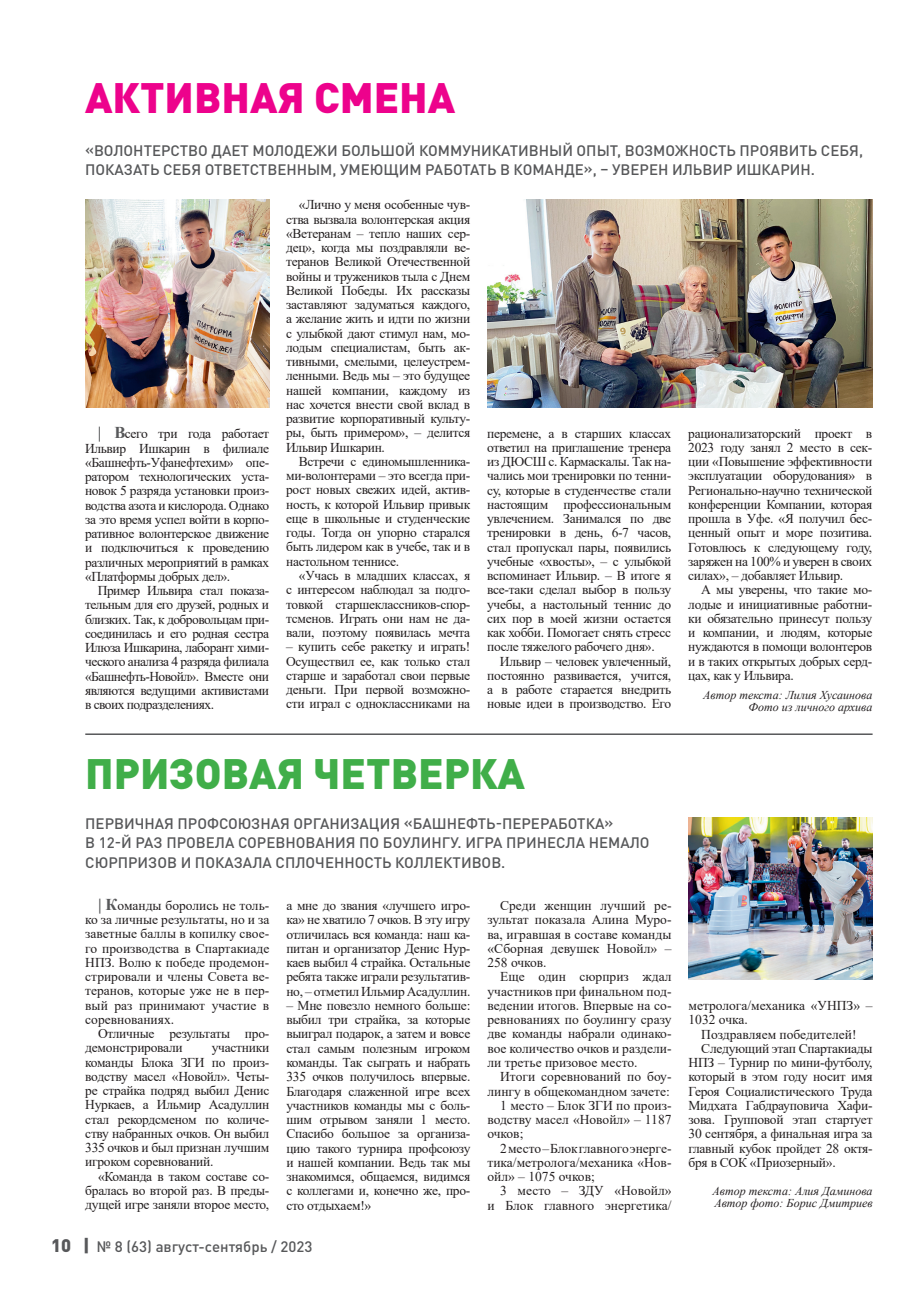
<style>
.page{position:relative;width:915px;height:1306px;background:#fff}
.page>*{position:absolute;margin:0;border:0;box-sizing:border-box;transform-origin:0 0}
.ЗАГОЛОВОК{font:900 42px "DIN Pro";color:#40ae49}
.ЗАГОЛОВОК-2{font:900 42px "DIN Pro";color:#ed028c}
._1_абзац{font:500 15px/19.5px "DIN Pro";color:#57585a}
.текст{font:13.5px/14.2px "Times New Roman";letter-spacing:-.02em;color:#231f20;text-align:justify}
.текст-2{font:13.5px/14.2px "Times New Roman";color:#231f20;text-align:right}
.Авторы{font:italic 12px/12px "Times New Roman";color:#231f20;text-align:right}
.s1{font-weight:700;font-size:16.5px;color:#57585a}
.s2{font-weight:900;font-size:18px}
</style>
<div class="page">
<hr style="left:85px;top:733px;width:787px;height:2px;background:#57585a">
<img style="left:85px;top:200px;width:184px;height:207px">
<img style="left:487px;top:200px;width:385px;height:207px">
<img style="left:688px;top:817px;width:184px;height:162px">
<p class="ЗАГОЛОВОК-2" style="left:85px;top:69px;width:371px">АКТИВНАЯ СМЕНА</p>
<p class="_1_абзац" style="left:85px;top:140px;width:779px">«ВОЛОНТЕРСТВО ДАЕТ МОЛОДЕЖИ БОЛЬШОЙ КОММУНИКАТИВНЫЙ ОПЫТ, ВОЗМОЖНОСТЬ ПРОЯВИТЬ СЕБЯ,<br>ПОКАЗАТЬ СЕБЯ ОТВЕТСТВЕННЫМ, УМЕЮЩИМ РАБОТАТЬ В КОМАНДЕ», – УВЕРЕН ИЛЬВИР ИШКАРИН.</p>
<p class="текст" style="left:85px;top:426px;width:185px;text-indent:13px"><span class="s1">| В</span>сего три года работает Ильвир Ишкарин в филиале «Башнефть-Уфанефтехим» опе&shy;ратором технологических уста&shy;новок 5 разряда установки произ&shy;водства азота и кислорода. Однако за это время успел войти в корпо&shy;ративное волонтерское движение и подключиться к проведению различных мероприятий в рамках «Платформы добрых дел».</p>
<p class="текст" style="left:85px;top:583px;width:185px;text-indent:13px">Пример Ильвира стал показа&shy;тельным для его друзей, родных и близких. Так, к добровольцам при&shy;соединилась и его родная сестра Илюза Ишкарина, лаборант хими&shy;ческого анализа 4 разряда филиала «Башнефть-Новойл». Вместе они являются ведущими активистами в своих подразделениях.</p>
<p class="текст" style="left:286px;top:197px;width:185px;text-indent:13px">«Лично у меня особенные чув&shy;ства вызвала волонтерская акция «Ветеранам – тепло наших сер&shy;дец», когда мы поздравляли ве&shy;теранов Великой Отечественной войны и тружеников тыла с Днем Великой Победы. Их рассказы заставляют задуматься каждого, а желание жить и идти по жизни с улыбкой дают стимул нам, мо&shy;лодым специалистам, быть ак&shy;тивными, смелыми, целеустрем&shy;ленными. Ведь мы – это будущее нашей компании, каждому из нас хочется внести свой вклад в развитие корпоративный культу&shy;ры, быть примером», – делится Ильвир Ишкарин.</p>
<p class="текст" style="left:286px;top:454px;width:185px;text-indent:13px">Встречи с единомышленника&shy;ми-волонтерами – это всегда при&shy;рост новых свежих идей, актив&shy;ность, к которой Ильвир привык еще в школьные и студенческие годы. Тогда он упорно старался быть лидером как в учебе, так и в настольном теннисе.</p>
<p class="текст" style="left:286px;top:568px;width:185px;text-indent:13px">«Учась в младших классах, я с интересом наблюдал за подго&shy;товкой старшеклассников-спор&shy;тсменов. Играть они нам не да&shy;вали, поэтому появилась мечта</p>
<p class="текст" style="left:286px;top:639px;width:185px">– купить себе ракетку и играть!<br>Осуществил ее, как только стал старше и заработал свои первые деньги. При первой возможно&shy;сти играл с одноклассниками на</p>
<p class="текст" style="left:487px;top:425px;width:185px">перемене, а в старших классах ответил на приглашение тренера из ДЮСШ с. Кармаскалы. Так на&shy;чались мои тренировки по тенни&shy;су, которые в студенчестве стали настоящим профессиональным увлечением. Занимался по две тренировки в день, 6-7 часов, стал пропускал пары, появились учебные «хвосты», – с улыбкой вспоминает Ильвир. – В итоге я все-таки сделал выбор в пользу учебы, а настольный теннис до сих пор в моей жизни остается как хобби. Помогает снять стресс после тяжелого рабочего дня».</p>
<p class="текст" style="left:487px;top:653px;width:185px;text-indent:13px">Ильвир – человек увлеченный, постоянно развивается, учится, а в работе старается внедрить новые идеи в производство. Его</p>
<p class="текст" style="left:688px;top:425px;width:185px">рационализаторский проект в 2023 году занял 2 место в сек&shy;ции «Повышение эффективности эксплуатации оборудования» в Регионально-научно технической конференции Компании, которая прошла в Уфе. «Я получил бес&shy;ценный опыт и море позитива.<br>Готовлюсь к следующему году, заряжен на 100% и уверен в своих силах», – добавляет Ильвир.</p>
<p class="текст" style="left:688px;top:582px;width:185px;text-indent:13px">А мы уверены, что такие мо&shy;лодые и инициативные работни&shy;ки обязательно принесут пользу и компании, и людям, которые нуждаются в помощи волонтеров и в таких открытых добрых серд&shy;цах, как у Ильвира.</p>
<p class="Авторы" style="left:703px;top:689px;width:170px">Автор текста: Лилия Хусаинова<br>Фото из личного архива</p>
<p class="ЗАГОЛОВОК" style="left:85px;top:745px;width:441px">ПРИЗОВАЯ ЧЕТВЕРКА</p>
<p class="_1_абзац" style="left:85px;top:813px;width:565px">ПЕРВИЧНАЯ ПРОФСОЮЗНАЯ ОРГАНИЗАЦИЯ «БАШНЕФТЬ-ПЕРЕРАБОТКА»<br>В 12-Й РАЗ ПРОВЕЛА СОРЕВНОВАНИЯ ПО БОУЛИНГУ. ИГРА ПРИНЕСЛА НЕМАЛО<br>СЮРПРИЗОВ И ПОКАЗАЛА СПЛОЧЕННОСТЬ КОЛЛЕКТИВОВ.</p>
<p class="текст" style="left:85px;top:897px;width:185px;text-indent:13px"><span class="s1">| К</span>оманды боролись не толь&shy;ко за личные результаты, но и за заветные баллы в копилку свое&shy;го производства в Спартакиаде НПЗ. Волю к победе продемон&shy;стрировали и члены Совета ве&shy;теранов, которые уже не в пер&shy;вый раз принимают участие в соревнованиях.</p>
<p class="текст" style="left:85px;top:1026px;width:185px;text-indent:13px">Отличные результаты про&shy;демонстрировали</p>
<p class="текст" style="left:85px;top:1040px;width:185px;text-indent:126px">участники команды Блока ЗГИ по произ&shy;водству масел «Новойл». Четы&shy;ре страйка подряд выбил Денис Нуркаев, а Ильмир Асадуллин стал рекордсменом по количе&shy;ству набранных очков. Он выбил 335 очков и был признан лучшим игроком соревнований.</p>
<p class="текст" style="left:85px;top:1168px;width:185px;text-indent:13px">«Команда в таком составе со&shy;бралась во второй раз. В преды&shy;дущей игре заняли второе место,</p>
<p class="текст" style="left:286px;top:898px;width:185px">а мне до звания «лучшего игро&shy;ка» не хватило 7 очков. В эту игру отличилась вся команда: наш ка&shy;питан и организатор Денис Нур&shy;каев выбил 4 страйка. Остальные ребята также играли результатив&shy;но, – отметил Ильмир Асадуллин.</p>
<p class="текст" style="left:286px;top:997px;width:185px">– Мне повезло немного больше: выбил три страйка, за которые выиграл подарок, а затем и вовсе стал самым полезным игроком команды. Так сыграть и набрать 335 очков получилось впервые.<br>Благодаря слаженной игре всех участников команды мы с боль&shy;шим отрывом заняли 1 место.<br>Спасибо большое за организа&shy;цию такого турнира профсоюзу и нашей компании. Ведь так мы знакомимся, общаемся, видимся с коллегами и, конечно же, про&shy;сто отдыхаем!»</p>
<p class="_1_абзац" style="left:51px;top:1235px;width:263px"><span class="s2">10 |</span> № 8 (63) август-сентябрь / 2023</p>
<p class="текст" style="left:487px;top:898px;width:185px;text-indent:13px">Среди женщин лучший ре&shy;зультат показала Алина Муро&shy;ва, игравшая в составе команды «Сборная девушек Новойл» – 258 очков.</p>
<p class="текст" style="left:487px;top:969px;width:185px;text-indent:13px">Еще один сюрприз ждал участников при финальном под&shy;ведении итогов. Впервые на со&shy;ревнованиях по боулингу сразу две команды набрали одинако&shy;вое количество очков и раздели&shy;ли третье призовое место.</p>
<p class="текст-2" style="left:487px;top:1069px;width:185px">Итоги соревнований по боу&shy;лингу в общекомандном зачете:</p>
<p class="текст" style="left:487px;top:1097px;width:185px;text-indent:13px">1 место – Блок ЗГИ по произ&shy;водству масел «Новойл» – 1187 очков;</p>
<p class="текст" style="left:487px;top:1140px;width:185px;text-indent:13px">2 место – Блок главного энерге&shy;тика/метролога/механика «Нов&shy;ойл» – 1075 очков;</p>
<p class="текст-2" style="left:487px;top:1183px;width:185px">3 место – ЗДУ «Новойл»<br>и Блок главного энергетика/</p>
<p class="текст-2" style="left:688px;top:998px;width:185px;text-align:left">метролога/механика «УНПЗ» –<br>1032 очка.</p>
<p class="текст-2" style="left:701px;top:1026px;width:157px">Поздравляем победителей!</p>
<p class="текст" style="left:688px;top:1040px;width:185px;text-indent:13px">Следующий этап Спартакиады НПЗ – Турнир по мини-футболу, который в этом году носит имя Героя Социалистического Труда Мидхата Габдрауповича Хафи&shy;зова. Групповой этап стартует 30 сентября, а финальная игра за главный кубок пройдет 28 октя&shy;бря в СОК «Приозерный».</p>
<p class="Авторы" style="left:712px;top:1185px;width:162px">Автор текста: Алия Даминова</p>
<p class="Авторы" style="left:714px;top:1197px;width:160px">Автор фото: Борис Дмитриев</p>
</div>
